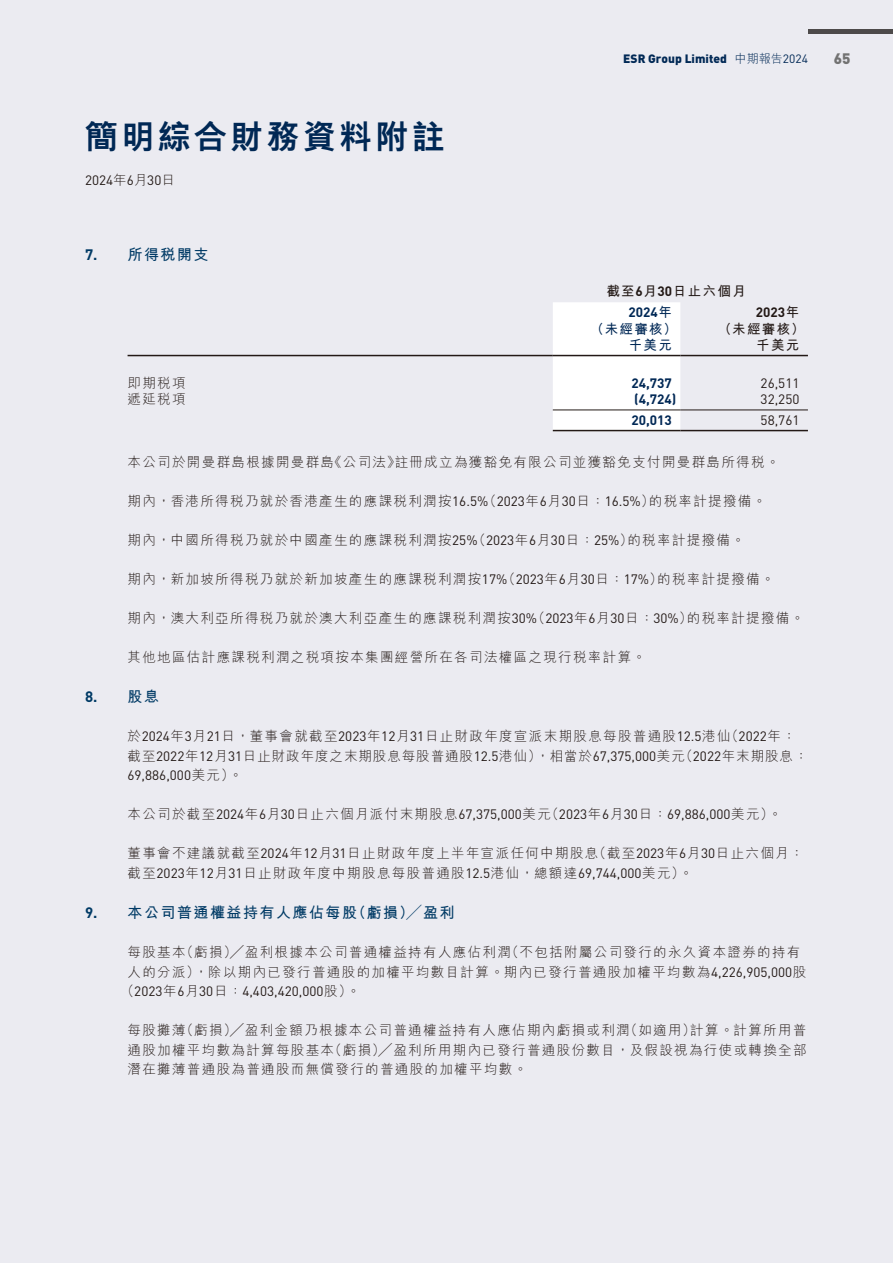
<style>
.page{position:relative;width:893px;height:1263px;background:#ebebf1}
.page>*{position:absolute;margin:0;border:0;box-sizing:border-box;transform-origin:0 0}
.t1{font:800 33px "M Hei HK";letter-spacing:.1em;color:#002855}
.t2{font:700 15px "M Hei HK";letter-spacing:.1em;color:#003a65}
.t3{font:700 15px "DIN Pro";color:#003a65}
.t4{font:900 15px "DIN Pro";color:#727272}
.t5{font:300 13.5px/19.5px "M Hei HK";letter-spacing:.1em;color:#231916}
.t6{font:13.5px "DIN Pro";color:#231916}
.t7{font:300 13.5px/19.5px "M Hei HK";letter-spacing:.07em;color:#231916}
.t8{font:700 13.5px "DIN Pro";color:#002855}
.t9{font:700 13.5px "M Hei HK";letter-spacing:.1em;color:#231916}
.t10{font:700 13.5px "M Hei HK";letter-spacing:.1em;color:#002855}
.t11{font:700 13.5px "DIN Pro";color:#231916}
.t12{font:900 12px "DIN Pro";color:#002855}
.s1{font-family:"M Hei HK";font-weight:300}
.s2{font-family:"DIN Pro"}
.s3{font-weight:400}
.s4{font-family:"M Hei HK"}
.s5{font-family:"DIN Pro";font-weight:400}
</style>
<div class="page">
<hr style="left:808px;top:30px;width:85px;height:4px;background:#4d4a4a">
<div style="left:553px;top:302px;width:127px;height:128px;background:#fff"></div>
<hr style="left:128px;top:355px;width:425px;height:1px;background:#231916">
<hr style="left:553px;top:355px;width:127px;height:1px;background:#231916">
<hr style="left:680px;top:355px;width:128px;height:1px;background:#231916">
<hr style="left:553px;top:410px;width:127px;height:1px;background:#231916">
<hr style="left:680px;top:410px;width:128px;height:1px;background:#231916">
<hr style="left:553px;top:430px;width:127px;height:1px;background:#231916">
<hr style="left:680px;top:430px;width:128px;height:1px;background:#231916">
<h1 class="t1" style="left:85px;top:120px;width:361px">簡明綜合財務資料附註</h1>
<p class="t6" style="left:85px;top:171px;width:91px">2024<span class="s1">年</span>6<span class="s1">月</span>30<span class="s1">日</span></p>
<p class="t2" style="left:85px;top:244px;width:125px"><span class="s2">7.</span> 所得稅開支</p>
<p class="t12" style="left:623px;top:50px;width:186px">ESR Group Limited <span class="s1">中期報告</span><span class="s3">2024</span></p>
<p class="t4" style="left:834px;top:48px;width:18px">65</p>
<p class="t9" style="left:606px;top:281px;width:141px">截至<span class="s2">6</span>月<span class="s2">30</span>日止六個月</p>
<p class="t8" style="left:628px;top:303px;width:45px">2024<span class="s4">年</span></p>
<p class="t11" style="left:756px;top:303px;width:45px">2023<span class="s4">年</span></p>
<p class="t10" style="left:590px;top:319px;width:88px">（未經審核）</p>
<p class="t9" style="left:718px;top:319px;width:88px">（未經審核）</p>
<p class="t10" style="left:629px;top:335px;width:45px">千美元</p>
<p class="t9" style="left:756px;top:335px;width:45px">千美元</p>
<p class="t5" style="left:128px;top:373px;width:60px">即期稅項</p>
<p class="t8" style="left:631px;top:373px;width:42px">24,737</p>
<p class="t6" style="left:761px;top:373px;width:40px">26,511</p>
<p class="t5" style="left:128px;top:389px;width:60px">遞延稅項</p>
<p class="t8" style="left:634px;top:390px;width:44px">(4,724)</p>
<p class="t6" style="left:761px;top:390px;width:40px">32,250</p>
<p class="t8" style="left:631px;top:411px;width:42px">20,013</p>
<p class="t6" style="left:761px;top:411px;width:40px">58,761</p>
<p class="t5" style="left:128px;top:452px;width:653px">本公司於開曼群島根據開曼群島《公司法》註冊成立為獲豁免有限公司並獲豁免支付開曼群島所得稅。</p>
<p class="t5" style="left:128px;top:491px;width:640px">期內，香港所得稅乃就於香港產生的應課稅利潤按<span class="s5">16.5%</span>（<span class="s5">2023</span>年<span class="s5">6</span>月<span class="s5">30</span>日：<span class="s5">16.5%</span>）的稅率計提撥備。</p>
<p class="t5" style="left:128px;top:530px;width:619px">期內，中國所得稅乃就於中國產生的應課稅利潤按<span class="s5">25%</span>（<span class="s5">2023</span>年<span class="s5">6</span>月<span class="s5">30</span>日：<span class="s5">25%</span>）的稅率計提撥備。</p>
<p class="t5" style="left:128px;top:569px;width:649px">期內，新加坡所得稅乃就於新加坡產生的應課稅利潤按<span class="s5">17%</span>（<span class="s5">2023</span>年<span class="s5">6</span>月<span class="s5">30</span>日：<span class="s5">17%</span>）的稅率計提撥備。</p>
<p class="t5" style="left:128px;top:608px;width:678px">期內，澳大利亞所得稅乃就於澳大利亞產生的應課稅利潤按<span class="s5">30%</span>（<span class="s5">2023</span>年<span class="s5">6</span>月<span class="s5">30</span>日：<span class="s5">30%</span>）的稅率計提撥備。</p>
<p class="t5" style="left:128px;top:647px;width:520px">其他地區估計應課稅利潤之稅項按本集團經營所在各司法權區之現行稅率計算。</p>
<p class="t3" style="left:85px;top:687px;width:76px">8. <span class="s4">股息</span></p>
<p class="t7" style="left:128px;top:726px;width:682px">於<span class="s5">2024</span>年<span class="s5">3</span>月<span class="s5">21</span>日，董事會就截至<span class="s5">2023</span>年<span class="s5">12</span>月<span class="s5">31</span>日止財政年度宣派末期股息每股普通股<span class="s5">12.5</span>港仙（<span class="s5">2022</span>年：截至<span class="s5">2022</span>年<span class="s5">12</span>月<span class="s5">31</span>日止財政年度之末期股息每股普通股<span class="s5">12.5</span>港仙），相當於<span class="s5">67,375,000</span>美元（<span class="s5">2022</span>年末期股息：</p>
<p class="t6" style="left:128px;top:766px;width:117px">69,886,000<span class="s1">美元）。</span></p>
<p class="t6" style="left:128px;top:805px;width:656px"><span class="s1">本公司於截至</span>2024<span class="s1">年</span>6<span class="s1">月</span>30<span class="s1">日止六個月派付末期股息</span>67,375,000<span class="s1">美元（</span>2023<span class="s1">年</span>6<span class="s1">月</span>30<span class="s1">日：</span>69,886,000<span class="s1">美元）。</span></p>
<p class="t5" style="left:128px;top:843px;width:677px">董事會不建議就截至<span class="s5">2024</span>年<span class="s5">12</span>月<span class="s5">31</span>日止財政年度上半年宣派任何中期股息（截至<span class="s5">2023</span>年<span class="s5">6</span>月<span class="s5">30</span>日止六個月：截至<span class="s5">2023</span>年<span class="s5">12</span>月<span class="s5">31</span>日止財政年度中期股息每股普通股<span class="s5">12.5</span>港仙，總額達<span class="s5">69,744,000</span>美元）。</p>
<p class="t2" style="left:85px;top:902px;width:371px"><span class="s2">9.</span> 本公司普通權益持有人應佔每股（虧損）╱盈利</p>
<p class="t5" style="left:128px;top:942px;width:680px">每股基本（虧損）╱盈利根據本公司普通權益持有人應佔利潤（不包括附屬公司發行的永久資本證券的持有人的分派），除以期內已發行普通股的加權平均數目計算。期內已發行普通股加權平均數為<span class="s5">4,226,905,000</span>股</p>
<p class="t6" style="left:121px;top:982px;width:241px"><span class="s1">（</span>2023<span class="s1">年</span>6<span class="s1">月</span>30<span class="s1">日：</span>4,403,420,000<span class="s1">股）。</span></p>
<p class="t5" style="left:128px;top:1020px;width:680px;text-align:justify">每股攤薄（虧損）╱盈利金額乃根據本公司普通權益持有人應佔期內虧損或利潤（如適用）計算。計算所用普通股加權平均數為計算每股基本（虧損）╱盈利所用期內已發行普通股份數目，及假設視為行使或轉換全部潛在攤薄普通股為普通股而無償發行的普通股的加權平均數。</p>
</div>
